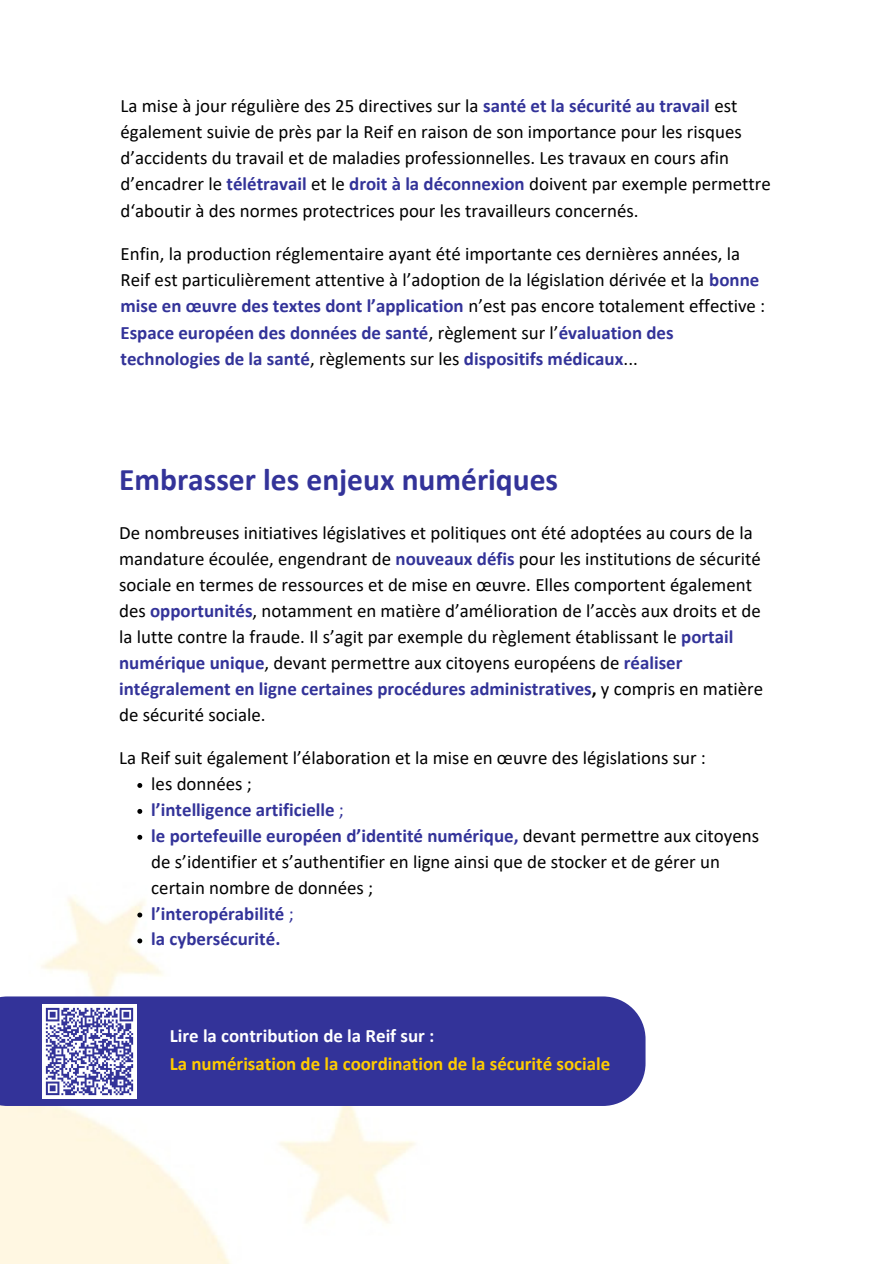
<style>
.page{position:relative;width:894px;height:1264px;background:#fff}
.page>*{position:absolute;margin:0;border:0;box-sizing:border-box;transform-origin:0 0}
.t1{font:700 31.5px "Calibri";color:#339}
.t2{font:18.9px/26px "Calibri";color:#000}
.t3{font:700 18.9px "Calibri";color:#fc0}
.t4{font:700 18.9px "Calibri";color:#fff}
.s1{font-weight:700;color:#339}
.s2{font-weight:700}
.s3{color:#339}
</style>
<div class="page">
<img style="left:0;top:897px;width:440px;height:366px">
<svg style="left:137px;top:783px;width:5px;height:5px"></svg>
<svg style="left:137px;top:809px;width:5px;height:4px"></svg>
<svg style="left:137px;top:834px;width:5px;height:5px"></svg>
<svg style="left:137px;top:912px;width:5px;height:5px"></svg>
<svg style="left:137px;top:938px;width:5px;height:5px"></svg>
<div style="left:0;top:996px;width:645px;height:109px;background:#339"></div>
<img style="left:42px;top:1004px;width:95px;height:94px">
<p class="t2" style="left:120px;top:94px;width:651px">La mise à jour régulière des 25 directives sur la <span class="s1">santé et la sécurité au travail</span> est également suivie de près par la Reif en raison de son importance pour les risques d’accidents du travail et de maladies professionnelles. Les travaux en cours afin d’encadrer le <span class="s1">télétravail</span> et le <span class="s1">droit à la déconnexion</span> doivent par exemple permettre d‘aboutir à des normes protectrices pour les travailleurs concernés.</p>
<p class="t2" style="left:120px;top:242px;width:646px">Enfin, la production réglementaire ayant été importante ces dernières années, la Reif est particulièrement attentive à l’adoption de la législation dérivée et la <span class="s1">bonne mise en œuvre des textes dont l’application</span> n’est pas encore totalement effective :<br><span class="s1">Espace européen des données de santé</span>, règlement sur l’<span class="s1">évaluation des technologies de la santé</span>, règlements sur les <span class="s1">dispositifs médicaux</span>...</p>
<h1 class="t1" style="left:119px;top:466px;width:440px">Embrasser les enjeux numériques</h1>
<p class="t2" style="left:119px;top:521px;width:645px">De nombreuses initiatives législatives et politiques ont été adoptées au cours de la mandature écoulée, engendrant de <span class="s1">nouveaux défis</span> pour les institutions de sécurité sociale en termes de ressources et de mise en œuvre. Elles comportent également des <span class="s1">opportunités</span>, notamment en matière d’amélioration de l’accès aux droits et de la lutte contre la fraude. Il s’agit par exemple du règlement établissant le <span class="s1">portail numérique unique</span>, devant permettre aux citoyens européens de <span class="s1">réaliser intégralement en ligne certaines procédures administratives</span><span class="s2">,</span> y compris en matière de sécurité sociale.</p>
<p class="t2" style="left:151px;top:746px;width:609px;text-indent:-32px">La Reif suit également l’élaboration et la mise en œuvre des législations sur :<br>les données ;<br><span class="s1">l’intelligence artificielle</span> <span class="s3">;<br></span><span class="s1">le portefeuille européen d’identité numérique,</span> devant permettre aux citoyens de s’identifier et s’authentifier en ligne ainsi que de stocker et de gérer un certain nombre de données ;<br><span class="s1">l’interopérabilité</span> <span class="s3">;<br></span><span class="s1">la cybersécurité.</span></p>
<p class="t4" style="left:170px;top:1027px;width:266px">Lire la contribution de la Reif sur :</p>
<p class="t3" style="left:170px;top:1056px;width:442px">La numérisation de la coordination de la sécurité sociale</p>
</div>
